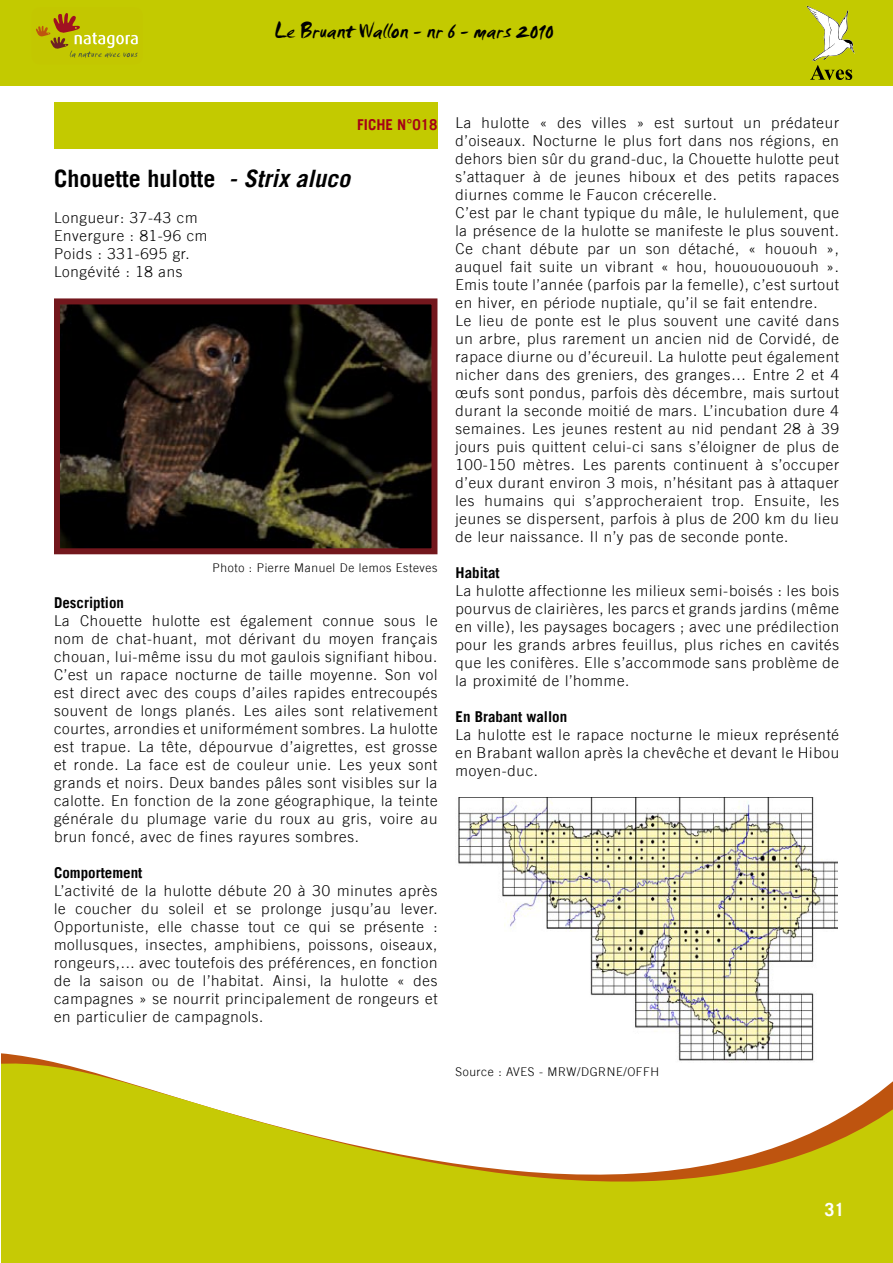
<style>
.page{position:relative;width:893px;height:1263px;background:#fff}
.page>*{position:absolute;margin:0;border:0;box-sizing:border-box;transform-origin:0 0}
.t1{font:700 24px "Trade Gothic";color:#000}
.t2{font:22.5px "Smudger Plain";color:#000}
.t3{font:700 18px "Trade Gothic";color:#fff}
.t4{font:300 15px/18px "Trade Gothic";letter-spacing:.05em;color:#000;text-align:justify}
.t5{font:700 15px "Trade Gothic";color:#000}
.t6{font:700 15px "Trade Gothic";color:#a50216}
.t7{font:300 12px "Trade Gothic";letter-spacing:.05em;color:#000}
.s1{font-style:italic}
</style>
<div class="page">
<div style="left:0;top:0;width:893px;height:85px;background:#c3ca00"></div>
<svg style="left:36px;top:13px;width:102px;height:45px"></svg>
<svg style="left:1px;top:1060px;width:892px;height:136px"></svg>
<div style="left:1px;top:1196px;width:892px;height:67px;background:#c6ca05"></div>
<svg style="left:806px;top:6px;width:49px;height:74px"></svg>
<div style="left:54px;top:102px;width:383px;height:47px;background:#c3ca00"></div>
<img style="left:61px;top:305px;width:369px;height:242px">
<div style="left:54px;top:298px;width:383px;height:256px;border:6px solid #73171d"></div>
<img style="left:455px;top:798px;width:382px;height:264px">
<h2 class="t2" style="left:274px;top:17px;width:281px">Le Bruant Wallon - nr 6 - mars 2010</h2>
<p class="t6" style="left:357px;top:115px;width:82px">FICHE N°018</p>
<h1 class="t1" style="left:54px;top:164px;width:298px">Chouette hulotte <span class="s1">- Strix aluco</span></h1>
<p class="t4" style="left:54px;top:209px;width:155px;text-align:left">Longueur: 37-43 cm<br>Envergure : 81-96 cm<br>Poids : 331-695 gr.<br>Longévité : 18 ans</p>
<p class="t7" style="left:213px;top:561px;width:226px">Photo : Pierre Manuel De lemos Esteves</p>
<p class="t5" style="left:54px;top:594px;width:72px">Description</p>
<p class="t4" style="left:54px;top:612px;width:385px">La Chouette hulotte est également connue sous le nom de chat-huant, mot dérivant du moyen français chouan, lui-même issu du mot gaulois signifiant hibou.<br>C’est un rapace nocturne de taille moyenne. Son vol est direct avec des coups d’ailes rapides entrecoupés souvent de longs planés. Les ailes sont relativement courtes, arrondies et uniformément sombres. La hulotte est trapue. La tête, dépourvue d’aigrettes, est grosse et ronde. La face est de couleur unie. Les yeux sont grands et noirs. Deux bandes pâles sont visibles sur la calotte. En fonction de la zone géographique, la teinte générale du plumage varie du roux au gris, voire au brun foncé, avec de fines rayures sombres.</p>
<p class="t5" style="left:54px;top:864px;width:90px">Comportement</p>
<p class="t4" style="left:54px;top:882px;width:385px">L’activité de la hulotte débute 20 à 30 minutes après le coucher du soleil et se prolonge jusqu’au lever.<br>Opportuniste, elle chasse tout ce qui se présente : mollusques, insectes, amphibiens, poissons, oiseaux, rongeurs,... avec toutefois des préférences, en fonction de la saison ou de l’habitat. Ainsi, la hulotte « des campagnes » se nourrit principalement de rongeurs et en particulier de campagnols.</p>
<p class="t4" style="left:455px;top:114px;width:385px;text-align:left">La hulotte « des villes » est surtout un prédateur d’oiseaux. Nocturne le plus fort dans nos régions, en dehors bien sûr du grand-duc, la Chouette hulotte peut s’attaquer à de jeunes hiboux et des petits rapaces diurnes comme le Faucon crécerelle.<br>C’est par le chant typique du mâle, le hululement, que la présence de la hulotte se manifeste le plus souvent.<br>Ce chant débute par un son détaché, « hououh », auquel fait suite un vibrant « hou, houououououh ».<br>Emis toute l’année (parfois par la femelle), c’est surtout en hiver, en période nuptiale, qu’il se fait entendre.<br>Le lieu de ponte est le plus souvent une cavité dans un arbre, plus rarement un ancien nid de Corvidé, de rapace diurne ou d’écureuil. La hulotte peut également nicher dans des greniers, des granges… Entre 2 et 4 œufs sont pondus, parfois dès décembre, mais surtout durant la seconde moitié de mars. L’incubation dure 4 semaines. Les jeunes restent au nid pendant 28 à 39 jours puis quittent celui-ci sans s’éloigner de plus de 100-150 mètres. Les parents continuent à s’occuper d’eux durant environ 3 mois, n’hésitant pas à attaquer les humains qui s’approcheraient trop. Ensuite, les jeunes se dispersent, parfois à plus de 200 km du lieu de leur naissance. Il n’y pas de seconde ponte.</p>
<p class="t5" style="left:456px;top:564px;width:46px">Habitat</p>
<p class="t4" style="left:456px;top:582px;width:385px">La hulotte affectionne les milieux semi-boisés : les bois pourvus de clairières, les parcs et grands jardins (même en ville), les paysages bocagers ; avec une prédilection pour les grands arbres feuillus, plus riches en cavités que les conifères. Elle s’accommode sans problème de la proximité de l’homme.</p>
<p class="t5" style="left:456px;top:708px;width:113px">En Brabant wallon</p>
<p class="t4" style="left:456px;top:726px;width:385px">La hulotte est le rapace nocturne le mieux représenté en Brabant wallon après la chevêche et devant le Hibou moyen-duc.</p>
<p class="t7" style="left:455px;top:1065px;width:205px">Source : AVES - MRW/DGRNE/OFFH</p>
<p class="t3" style="left:824px;top:1198px;width:22px">31</p>
</div>
